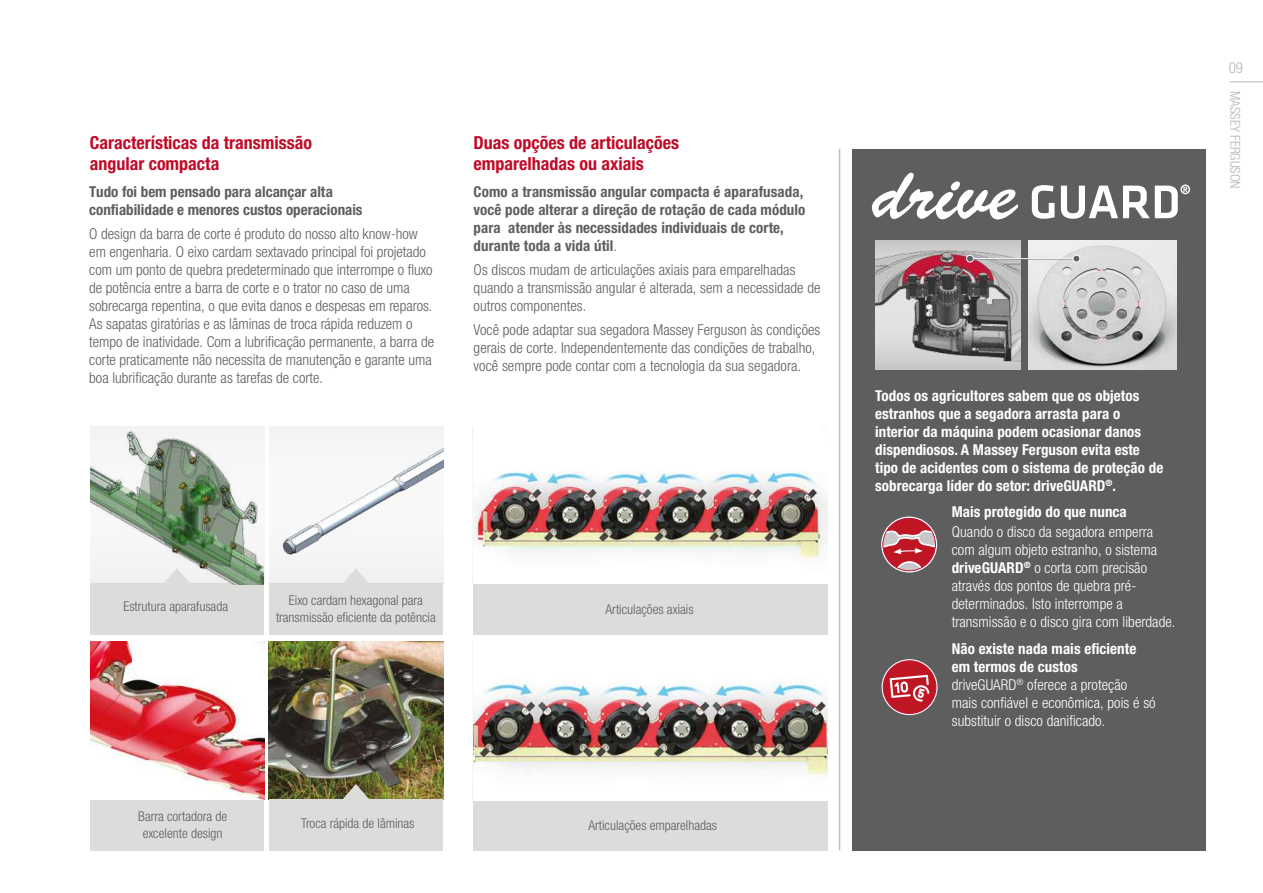
<style>
.page{position:relative;width:1263px;height:893px;background:#fff}
.page>*{position:absolute;margin:0;border:0;box-sizing:border-box;transform-origin:0 0}
.t1{font:700 condensed 18px/21px "Helvetica Neue LTW1 G";color:#c10a27}
.t2{font:300 condensed 15px/18px "Helvetica Neue LTW1 G";color:#5f5e5e}
.t3{font:300 condensed 15px/18px "Helvetica Neue LTW1 G";letter-spacing:.005em;color:#fff}
.t4{font:700 condensed 15px/18px "Helvetica Neue LTW1 G";letter-spacing:.005em;color:#fff}
.t5{font:700 condensed 15px/18px "Helvetica Neue LTW1 G";letter-spacing:.005em;color:#5f5e5e}
.t6{font:300 condensed 15px "Helvetica Neue LTW1 G";color:#b6b5b5}
.t7{font:300 condensed 13.5px/16.5px "Helvetica Neue LTW1 G";color:#5f5e5e;text-align:center}
.t8{font:300 condensed 13.5px "Helvetica Neue LTW1 G";color:#b6b5b5}
.s1{font-weight:300}
.s2{font-weight:700}
</style>
<div class="page">
<img style="left:269px;top:642px;width:174px;height:157px">
<div style="left:90px;top:584px;width:174px;height:51px;background:#dcdcdb"></div>
<div style="left:90px;top:799px;width:174px;height:51px;background:#dcdcdb"></div>
<div style="left:269px;top:584px;width:174px;height:51px;background:#dcdcdb"></div>
<div style="left:473px;top:584px;width:354px;height:51px;background:#dcdcdb"></div>
<div style="left:269px;top:799px;width:174px;height:51px;background:#dcdcdb"></div>
<div style="left:473px;top:799px;width:354px;height:51px;background:#dcdcdb"></div>
<svg style="left:163px;top:799px;width:28px;height:1px"></svg>
<svg style="left:342px;top:784px;width:28px;height:15px"></svg>
<img style="left:269px;top:426px;width:174px;height:158px">
<img style="left:90px;top:642px;width:174px;height:157px">
<img style="left:91px;top:427px;width:173px;height:157px">
<div style="left:852px;top:149px;width:354px;height:701px;background:#5f5e5e"></div>
<img style="left:474px;top:472px;width:353px;height:87px">
<img style="left:474px;top:676px;width:353px;height:124px">
<hr style="left:1230px;top:81px;width:33px;height:1px;background:#b6b5b5">
<hr style="left:839px;top:149px;width:1px;height:701px;background:#5f5e5e">
<div style="left:875px;top:240px;width:146px;height:129px;background:#cacaca"></div>
<img style="left:1028px;top:240px;width:149px;height:129px">
<img style="left:875px;top:250px;width:146px;height:112px">
<div style="left:966px;top:255px;width:7px;height:7px;background:#5f5e5e;border-radius:50%"></div>
<div style="left:966px;top:255px;width:8px;height:7px;border:1px solid #fff;border-radius:50%"></div>
<hr style="left:974px;top:259px;width:100px;height:1px;background:#5f5e5e">
<hr style="left:974px;top:258px;width:100px;height:1px;background:#fff">
<div style="left:1073px;top:255px;width:7px;height:7px;background:#5f5e5e;border-radius:50%"></div>
<div style="left:1073px;top:255px;width:7px;height:7px;border:1px solid #fff;border-radius:50%"></div>
<svg style="left:881px;top:517px;width:56px;height:55px"></svg>
<svg style="left:881px;top:659px;width:56px;height:56px"></svg>
<svg style="left:872px;top:173px;width:318px;height:46px"></svg>
<p class="t1" style="left:90px;top:132px;width:224px">Características da transmissão angular compacta</p>
<p class="t1" style="left:474px;top:132px;width:207px">Duas opções de articulações emparelhadas ou axiais</p>
<p class="t5" style="left:89px;top:182px;width:275px">Tudo foi bem pensado para alcançar alta confiabilidade e menores custos operacionais</p>
<p class="t2" style="left:89px;top:225px;width:346px">O design da barra de corte é produto do nosso alto know-how em engenharia. O eixo cardam sextavado principal foi projetado com um ponto de quebra predeterminado que interrompe o fluxo de potência entre a barra de corte e o trator no caso de uma sobrecarga repentina, o que evita danos e despesas em reparos.<br>As sapatas giratórias e as lâminas de troca rápida reduzem o tempo de inatividade. Com a lubrificação permanente, a barra de corte praticamente não necessita de manutenção e garante uma boa lubrificação durante as tarefas de corte.</p>
<p class="t5" style="left:474px;top:182px;width:333px">Como a transmissão angular compacta é aparafusada, você pode alterar a direção de rotação de cada módulo para atender às necessidades individuais de corte, durante toda a vida útil<span class="s1">.</span></p>
<p class="t2" style="left:474px;top:261px;width:348px">Os discos mudam de articulações axiais para emparelhadas quando a transmissão angular é alterada, sem a necessidade de outros componentes.</p>
<p class="t2" style="left:474px;top:321px;width:348px">Você pode adaptar sua segadora Massey Ferguson às condições gerais de corte. Independentemente das condições de trabalho, você sempre pode contar com a tecnologia da sua segadora.</p>
<p class="t7" style="left:123px;top:598px;width:106px">Estrutura aparafusada</p>
<p class="t7" style="left:276px;top:593px;width:161px">Eixo cardam hexagonal para transmissão eficiente da potência</p>
<p class="t7" style="left:605px;top:601px;width:90px">Articulações axiais</p>
<p class="t7" style="left:138px;top:808px;width:90px">Barra cortadora de excelente design</p>
<p class="t7" style="left:301px;top:815px;width:115px">Troca rápida de lâminas</p>
<p class="t7" style="left:588px;top:817px;width:130px">Articulações emparelhadas</p>
<p class="t6" style="left:1229px;top:59px;width:16px">09</p>
<p class="t8" style="left:1243px;top:91px;width:99px;rotate:90deg">MASSEY FERGUSON</p>
<p class="t4" style="left:875px;top:387px;width:290px">Todos os agricultores sabem que os objetos estranhos que a segadora arrasta para o interior da máquina podem ocasionar danos dispendiosos. A Massey Ferguson evita este tipo de acidentes com o sistema de proteção de sobrecarga líder do setor: driveGUARD<sup>®</sup>.</p>
<p class="t4" style="left:952px;top:503px;width:177px">Mais protegido do que nunca</p>
<p class="t3" style="left:952px;top:523px;width:225px">Quando o disco da segadora emperra com algum objeto estranho, o sistema <span class="s2">driveGUARD</span><sup>®</sup> o corta com precisão através dos pontos de quebra pré&shy;determinados. Isto interrompe a transmissão e o disco gira com liberdade.</p>
<p class="t3" style="left:952px;top:640px;width:205px"><span class="s2">Não existe nada mais eficiente em termos de custos<br></span>driveGUARD<sup>®</sup> oferece a proteção mais confiável e econômica, pois é só substituir o disco danificado.</p>
</div>
